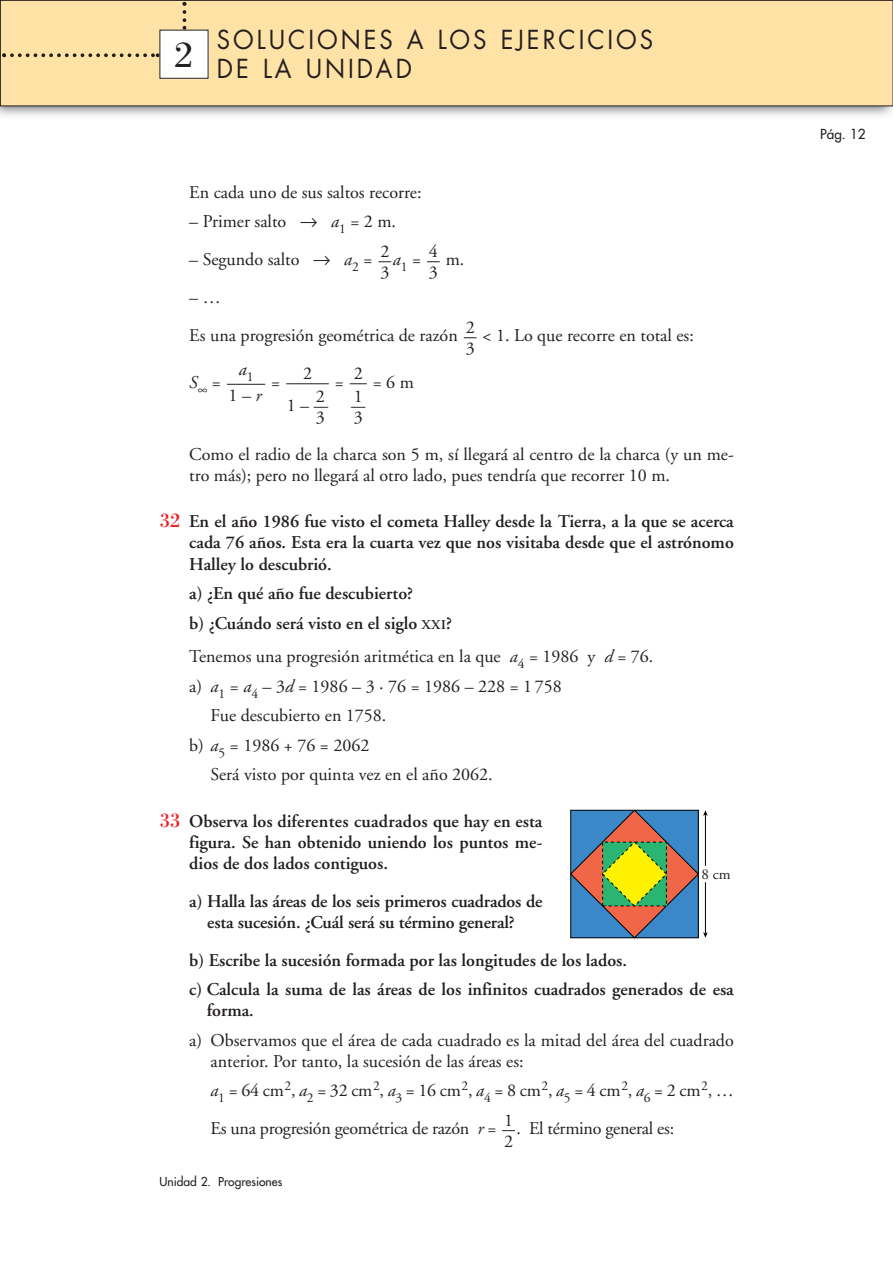
<style>
.page{position:relative;width:893px;height:1263px;background:#fff}
.page>*{position:absolute;margin:0;border:0;box-sizing:border-box;transform-origin:0 0}
.t1{font:37.5px "Bodoni";color:#231f20}
.t2{font:25.5px/28.5px "Futura";letter-spacing:.125em;color:#231f20;scale:.94 1}
.t3{font:18px/21px "Adobe Garamond";color:#231f20}
.t4{font:600 18px/21px "Adobe Garamond";color:#231f20;text-align:justify}
.t5{font:italic 18px/25.2px "Adobe Garamond";color:#231f20;text-align:center}
.t6{font:18px "Adobe Garamond";color:#231f20;scale:.8 1}
.t7{font:15px "Adobe Garamond";color:#231f20}
.t8{font:13.5px "Futura";color:#231f20}
.t9{font:12px "Futura";color:#231f20}
.s1{font-style:italic}
.s2{font-style:normal}
.s3{font-family:"Bodoni";font-weight:400;font-size:21px;color:#ee1d23}
.s4{font-size:13.5px}
</style>
<div class="page">
<svg style="left:502px;top:1130px;width:13px;height:1px"></svg>
<svg style="left:350px;top:383px;width:17px;height:1px"></svg>
<hr style="left:286px;top:383px;width:43px;height:1px;background:#231f20">
<hr style="left:227px;top:384px;width:38px;height:1px;background:#231f20">
<svg style="left:464px;top:337px;width:12px;height:1px"></svg>
<svg style="left:427px;top:261px;width:13px;height:1px"></svg>
<svg style="left:378px;top:261px;width:13px;height:1px"></svg>
<img style="left:0;top:106px;width:892px;height:10px">
<div style="left:0;top:0;width:892px;height:106px;background:#ffe2a5"></div>
<div style="left:0;top:0;width:892px;height:106px;border:1px solid #231f20"></div>
<svg style="left:2px;top:53px;width:157px;height:4px"></svg>
<svg style="left:182px;top:2px;width:4px;height:28px"></svg>
<div style="left:160px;top:30px;width:48px;height:48px;background:#fff"></div>
<svg style="left:570px;top:809px;width:137px;height:130px;background:#7c8e81"></svg>
<h1 class="t1" style="left:175px;top:41px;width:20px">2</h1>
<h1 class="t1" style="left:175px;top:41px;width:20px">1</h1>
<h2 class="t2" style="left:217px;top:28px;width:465px">SOLUCIONES A LOS EJERCICIOS<br>DE LA UNIDAD</h2>
<p class="t3" style="left:189px;top:183px;width:234px">En cada uno de sus saltos recorre:</p>
<p class="t3" style="left:189px;top:213px;width:208px">– Primer salto → <span class="s1">a</span><sub>1</sub> = 2 m.</p>
<p class="t3" style="left:189px;top:251px;width:233px">– Segundo salto → <span class="s1">a</span><sub>2</sub> = <span class="s1">a</span><sub>1</sub> =</p>
<p class="t3" style="left:446px;top:251px;width:20px">m.</p>
<p class="t3" style="left:189px;top:280px;width:270px;line-height:38px">– …<br>Es una progresión geométrica de razón</p>
<p class="t3" style="left:429px;top:243px;width:10px">4<br>3</p>
<p class="t3" style="left:380px;top:243px;width:10px">2<br>3</p>
<p class="t3" style="left:465px;top:319px;width:10px">2<br>3</p>
<p class="t5" style="left:228px;top:359px;width:35px">a<sub>1<br></sub><span class="s2">1 –</span> r</p>
<p class="t3" style="left:303px;top:365px;width:10px">2</p>
<p class="t3" style="left:354px;top:364px;width:10px;line-height:22.5px">2<br>1</p>
<p class="t6" style="left:351px;top:398px;width:20px">—</p>
<p class="t3" style="left:354px;top:408px;width:10px">3</p>
<p class="t5" style="left:189px;top:371px;width:33px">S∞ <span class="s2">=</span></p>
<p class="t3" style="left:271px;top:373px;width:10px">=</p>
<p class="t3" style="left:335px;top:373px;width:10px">=</p>
<p class="t3" style="left:373px;top:373px;width:43px">= 6 m</p>
<p class="t3" style="left:316px;top:387px;width:10px">2</p>
<p class="t3" style="left:287px;top:396px;width:43px">1 – —</p>
<p class="t3" style="left:316px;top:408px;width:10px">3</p>
<p class="t3" style="left:482px;top:327px;width:213px">&lt; 1. Lo que recorre en total es:</p>
<p class="t3" style="left:189px;top:445px;width:546px">Como el radio de la charca son 5 m, sí llegará al centro de la charca (y un me&shy;tro más); pero no llegará al otro lado, pues tendría que recorrer 10 m.</p>
<p class="t4" style="left:189px;top:513px;width:546px;text-indent:-30px"><span class="s3">32</span> En el año 1986 fue visto el cometa Halley desde la Tierra, a la que se acerca cada 76 años. Esta era la cuarta vez que nos visitaba desde que el astrónomo Halley lo descubrió.</p>
<p class="t4" style="left:189px;top:580px;width:264px;line-height:29.5px">a) ¿En qué año fue descubierto?<br>b) ¿Cuándo será visto en el siglo <span class="s4">XXI</span>?</p>
<p class="t3" style="left:189px;top:648px;width:465px">Tenemos una progresión aritmética en la que <span class="s1">a</span><sub>4</sub> = 1986 y <span class="s1">d</span> = 76.</p>
<p class="t3" style="left:189px;top:677px;width:374px">a) <span class="s1">a</span><sub>1</sub> = <span class="s1">a</span><sub>4</sub> – 3<span class="s1">d</span> = 1986 – 3 · 76 = 1986 – 228 = 1 758</p>
<p class="t3" style="left:210px;top:707px;width:177px">Fue descubierto en 1758.</p>
<p class="t3" style="left:189px;top:736px;width:181px">b) <span class="s1">a</span><sub>5</sub> = 1986 + 76 = 2062</p>
<p class="t3" style="left:210px;top:766px;width:284px">Será visto por quinta vez en el año 2062.</p>
<p class="t4" style="left:189px;top:812px;width:354px;text-indent:-30px"><span class="s3">33</span> Observa los diferentes cuadrados que hay en esta figura. Se han obtenido uniendo los puntos me&shy;dios de dos lados contiguos.</p>
<p class="t4" style="left:189px;top:892px;width:354px;text-align:center">a) Halla las áreas de los seis primeros cuadrados de esta sucesión. ¿Cuál será su término general?</p>
<p class="t4" style="left:189px;top:947px;width:546px;line-height:29.5px">b) Escribe la sucesión formada por las longitudes de los lados.<br>c) Calcula la suma de las áreas de los infinitos cuadrados generados de esa</p>
<p class="t4" style="left:207px;top:1002px;width:48px">forma.</p>
<p class="t3" style="left:210px;top:1031px;width:525px;text-indent:-21px">a) Observamos que el área de cada cuadrado es la mitad del área del cuadrado anterior. Por tanto, la sucesión de las áreas es:</p>
<p class="t3" style="left:210px;top:1073px;width:524px;line-height:38px"><span class="s1">a</span><sub>1</sub> = 64 cm<sup>2</sup>, <span class="s1">a</span><sub>2</sub> = 32 cm<sup>2</sup>, <span class="s1">a</span><sub>3</sub> = 16 cm<sup>2</sup>, <span class="s1">a</span><sub>4</sub> = 8 cm<sup>2</sup>, <span class="s1">a</span><sub>5</sub> = 4 cm<sup>2</sup>, <span class="s1">a</span><sub>6</sub> = 2 cm<sup>2</sup>, …<br>Es una progresión geométrica de razón <span class="s1">r</span> = . El término general es:</p>
<p class="t7" style="left:701px;top:868px;width:31px">8 cm</p>
<p class="t3" style="left:504px;top:1111px;width:10px">1<br>2</p>
<p class="t9" style="left:159px;top:1176px;width:124px">Unidad 2. Progresiones</p>
<p class="t8" style="left:820px;top:128px;width:47px">Pág. 12</p>
</div>
